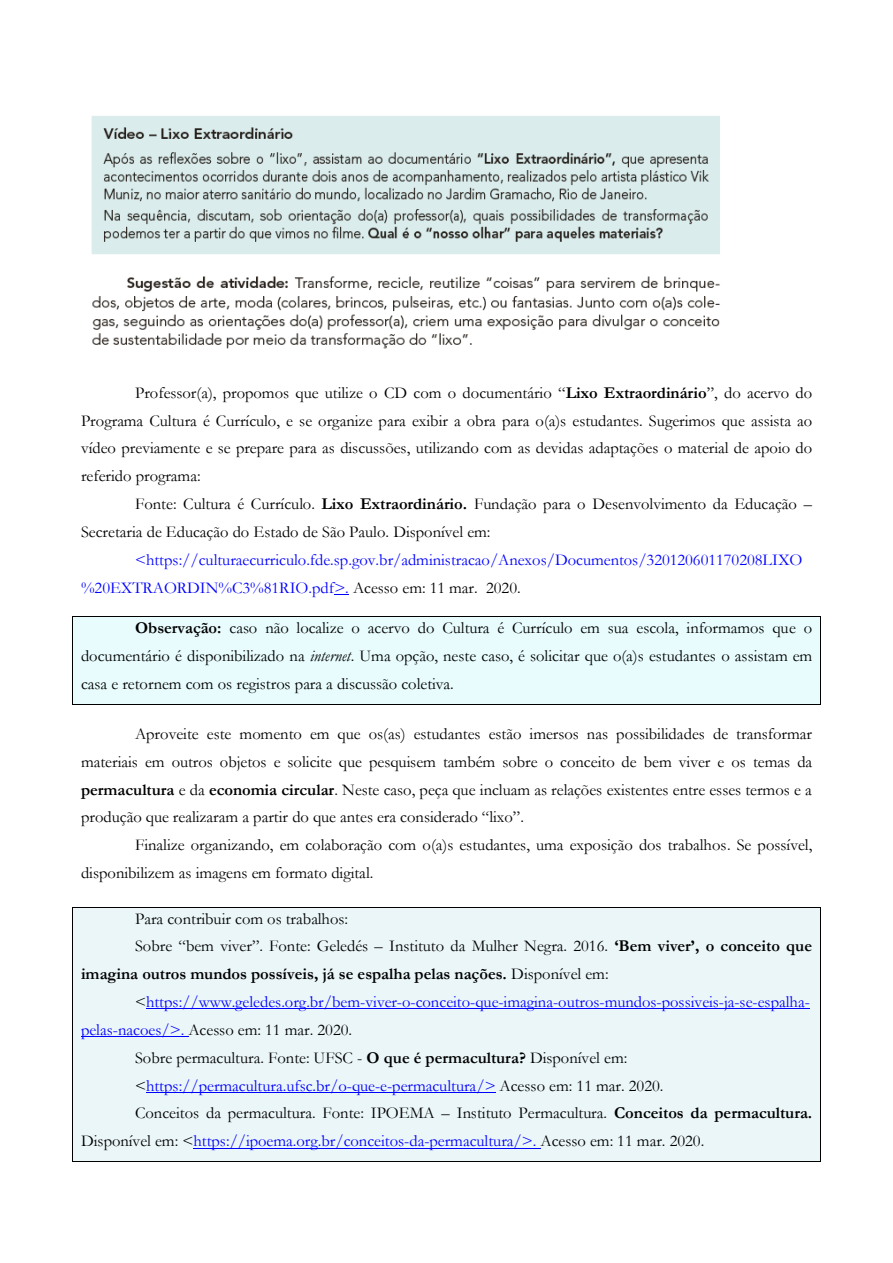
<style>
.page{position:relative;width:893px;height:1263px;background:#fff}
.page>*{position:absolute;margin:0;border:0;box-sizing:border-box;transform-origin:0 0}
.t1{font:16.5px/27.9px "Garamond";color:#000;text-align:justify}
.t2{font:16.5px/27.9px "Garamond";color:#00f}
.t3{font:700 16.5px/27.9px "Garamond";color:#000}
.s1{font-weight:700}
.s2{color:#000}
.s3{font-style:italic}
.s4{font-weight:400}
.s5{color:#00f}
</style>
<div class="page">
<img style="left:91px;top:116px;width:629px;height:233px">
<svg style="left:334px;top:594px;width:15px;height:1px"></svg>
<div style="left:73px;top:617px;width:747px;height:30px;background:#e8fcfe"></div>
<hr style="left:73px;top:617px;width:747px;height:1px;background:#000">
<hr style="left:72px;top:617px;width:1px;height:30px;background:#000">
<hr style="left:820px;top:617px;width:1px;height:30px;background:#000">
<div style="left:73px;top:647px;width:747px;height:28px;background:#e8fcfe"></div>
<div style="left:73px;top:675px;width:747px;height:29px;background:#e8fcfe"></div>
<hr style="left:73px;top:704px;width:747px;height:1px;background:#000">
<svg style="left:72px;top:647px;width:1px;height:58px"></svg>
<svg style="left:820px;top:647px;width:1px;height:58px"></svg>
<div style="left:73px;top:908px;width:747px;height:29px;background:#ebf6f9"></div>
<hr style="left:73px;top:907px;width:747px;height:1px;background:#000">
<div style="left:73px;top:937px;width:747px;height:28px;background:#ebf6f9"></div>
<div style="left:73px;top:965px;width:747px;height:28px;background:#ebf6f9"></div>
<div style="left:73px;top:993px;width:747px;height:28px;background:#ebf6f9"></div>
<hr style="left:146px;top:1008px;width:664px;height:1px;background:#00f">
<div style="left:73px;top:1021px;width:747px;height:28px;background:#ebf6f9"></div>
<hr style="left:81px;top:1036px;width:107px;height:1px;background:#00f">
<div style="left:73px;top:1049px;width:747px;height:28px;background:#ebf6f9"></div>
<div style="left:73px;top:1077px;width:747px;height:27px;background:#ebf6f9"></div>
<hr style="left:146px;top:1092px;width:350px;height:1px;background:#00f">
<div style="left:73px;top:1104px;width:747px;height:28px;background:#ebf6f9"></div>
<svg style="left:72px;top:907px;width:1px;height:225px"></svg>
<svg style="left:820px;top:907px;width:1px;height:225px"></svg>
<div style="left:73px;top:1132px;width:747px;height:30px;background:#ebf6f9"></div>
<hr style="left:194px;top:1148px;width:347px;height:1px;background:#00f">
<hr style="left:73px;top:1162px;width:747px;height:1px;background:#000">
<hr style="left:72px;top:1132px;width:1px;height:30px;background:#000">
<hr style="left:820px;top:1132px;width:1px;height:30px;background:#000">
<p class="t1" style="left:81px;top:379px;width:733px;text-indent:54px">Professor(a), propomos que utilize o CD com o documentário “<span class="s1">Lixo Extraordinário</span>”, do acervo do Programa Cultura é Currículo, e se organize para exibir a obra para o(a)s estudantes. Sugerimos que assista ao vídeo previamente e se prepare para as discussões, utilizando com as devidas adaptações o material de apoio do referido programa:</p>
<p class="t1" style="left:81px;top:490px;width:733px;text-indent:54px">Fonte: Cultura é Currículo. <span class="s1">Lixo Extraordinário.</span> Fundação para o Desenvolvimento da Educação –<br>Secretaria de Educação do Estado de São Paulo. Disponível em:</p>
<p class="t2" style="left:81px;top:546px;width:723px;text-indent:54px">&lt;https://culturaecurriculo.fde.sp.gov.br/administracao/Anexos/Documentos/320120601170208LIXO %20EXTRAORDIN%C3%81RIO.pdf&gt;. <span class="s2">Acesso em: 11 mar. 2020.</span></p>
<p class="t1" style="left:81px;top:614px;width:733px;text-indent:54px"><span class="s1">Observação:</span> caso não localize o acervo do Cultura é Currículo em sua escola, informamos que o documentário é disponibilizado na <span class="s3">internet</span>. Uma opção, neste caso, é solicitar que o(a)s estudantes o assistam em casa e retornem com os registros para a discussão coletiva.</p>
<p class="t1" style="left:81px;top:720px;width:733px;text-indent:54px">Aproveite este momento em que os(as) estudantes estão imersos nas possibilidades de transformar materiais em outros objetos e solicite que pesquisem também sobre o conceito de bem viver e os temas da <span class="s1">permacultura</span> e da <span class="s1">economia circular</span>. Neste caso, peça que incluam as relações existentes entre esses termos e a produção que realizaram a partir do que antes era considerado “lixo”.</p>
<p class="t1" style="left:81px;top:831px;width:733px;text-indent:54px">Finalize organizando, em colaboração com o(a)s estudantes, uma exposição dos trabalhos. Se possível, disponibilizem as imagens em formato digital.</p>
<p class="t1" style="left:135px;top:905px;width:215px">Para contribuir com os trabalhos:</p>
<p class="t3" style="left:81px;top:932px;width:733px;text-indent:54px"><span class="s4">Sobre “bem viver”. Fonte: Geledés – Instituto da Mulher Negra. 2016.</span> ‘Bem viver’, o conceito que imagina outros mundos possíveis, já se espalha pelas nações. <span class="s4">Disponível em:</span></p>
<p class="t2" style="left:81px;top:988px;width:730px;text-indent:54px"><span class="s2">&lt;</span>https://www.geledes.org.br/bem-viver-o-conceito-que-imagina-outros-mundos-possiveis-ja-se-espalha&shy;pelas-nacoes/&gt;. <span class="s2">Acesso em: 11 mar. 2020.</span></p>
<p class="t1" style="left:135px;top:1044px;width:494px">Sobre permacultura. Fonte: UFSC - <span class="s1">O que é permacultura?</span> Disponível em:</p>
<p class="t2" style="left:135px;top:1072px;width:530px"><span class="s2">&lt;</span>https://permacultura.ufsc.br/o-que-e-permacultura/&gt; <span class="s2">Acesso em: 11 mar. 2020.</span></p>
<p class="t1" style="left:81px;top:1099px;width:733px;text-indent:54px">Conceitos da permacultura. Fonte: IPOEMA – Instituto Permacultura. <span class="s1">Conceitos da permacultura.<br></span>Disponível em: &lt;<span class="s5">https://ipoema.org.br/conceitos-da-permacultura/&gt;.</span> Acesso em: 11 mar. 2020.</p>
</div>
